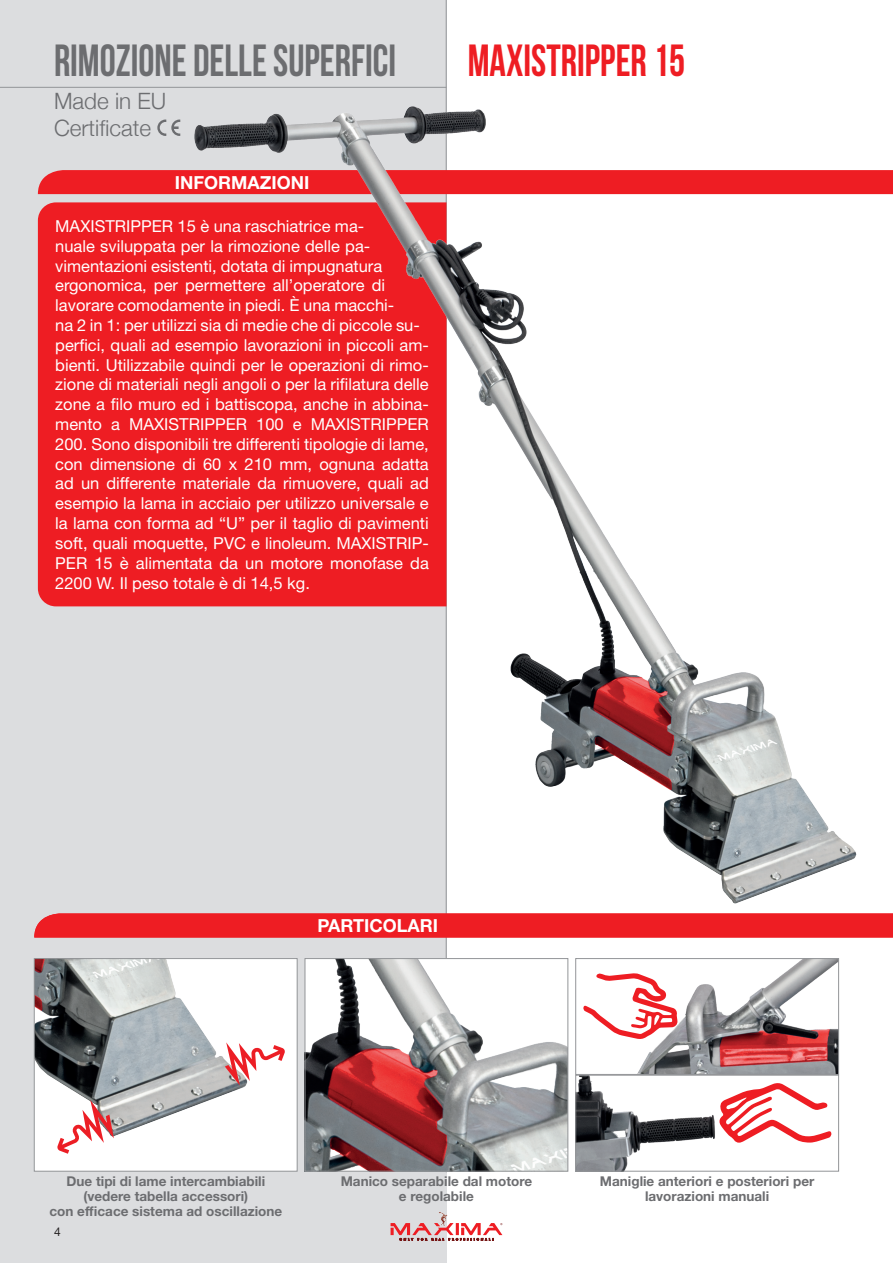
<style>
.page{position:relative;width:893px;height:1263px;background:#fff}
.page>*{position:absolute;margin:0;border:0;box-sizing:border-box;transform-origin:0 0}
.t1{font:700 45px "Bebas Neue";color:#6c6d70;scale:.9 1}
.t2{font:700 45px "Bebas Neue";color:#ee1d23;scale:.9 1}
.t3{font:300 22.5px/27px "Helvetica Neue";color:#6c6d70}
.t4{font:700 18px "Helvetica Neue LT Std";color:#fff}
.t5{font:16.5px/19.8px "Helvetica Neue LT Std";color:#fff}
.t6{font:700 13.5px/15px "Helvetica Neue LT Std";color:#6c6d70;text-align:center}
.t7{font:12px "Helvetica Neue LT Std";color:#231f20}
</style>
<div class="page">
<div style="left:0;top:0;width:446px;height:1263px;background:#dcdddf"></div>
<hr style="left:0;top:87px;width:446px;height:1px;background:#939598">
<svg style="left:391px;top:1223px;width:111px;height:17px"></svg>
<hr style="left:446px;top:0;width:1px;height:1172px;background:#939598">
<div style="left:38px;top:170px;width:855px;height:24px;background:#ee1d23"></div>
<div style="left:38px;top:202px;width:157px;height:404px;background:#ee1d23"></div>
<div style="left:34px;top:913px;width:859px;height:24px;background:#ee1d23"></div>
<div style="left:34px;top:958px;width:263px;height:213px;background:#fff"></div>
<img style="left:36px;top:960px;width:210px;height:176px">
<div style="left:34px;top:958px;width:264px;height:213px;border:1px solid #939598"></div>
<img style="left:307px;top:960px;width:259px;height:209px">
<div style="left:305px;top:958px;width:263px;height:213px;border:1px solid #939598"></div>
<img style="left:577px;top:1077px;width:255px;height:92px">
<div style="left:575px;top:1075px;width:264px;height:96px;border:1px solid #939598"></div>
<img style="left:638px;top:960px;width:199px;height:113px">
<div style="left:575px;top:958px;width:264px;height:117px;border:1px solid #939598"></div>
<img style="left:195px;top:107px;width:662px;height:797px">
<svg style="left:583px;top:973px;width:95px;height:66px"></svg>
<svg style="left:719px;top:1083px;width:112px;height:60px"></svg>
<svg style="left:57px;top:1100px;width:57px;height:54px"></svg>
<svg style="left:225px;top:1042px;width:60px;height:43px"></svg>
<svg style="left:157px;top:120px;width:23px;height:16px"></svg>
<h1 class="t1" style="left:54px;top:36px;width:382px">RIMOZIONE DELLE SUPERFICI</h1>
<h1 class="t2" style="left:468px;top:36px;width:243px">MAXISTRIPPER 15</h1>
<h2 class="t3" style="left:54px;top:86px;width:114px">Made in EU<br>Certificate</h2>
<p class="t4" style="left:175px;top:171px;width:136px">INFORMAZIONI</p>
<p class="t5" style="left:55px;top:216px;width:375px">MAXISTRIPPER 15 è una raschiatrice ma-<br>nuale sviluppata per la rimozione delle pa&shy;vimentazioni esistenti, dotata di impugnatura ergonomica, per permettere all’operatore di lavorare comodamente in piedi. È una macchi-<br>na 2 in 1: per utilizzi sia di medie che di piccole su&shy;perfici, quali ad esempio lavorazioni in piccoli am&shy;bienti. Utilizzabile quindi per le operazioni di rimo&shy;zione di materiali negli angoli o per la rifilatura delle zone a filo muro ed i battiscopa, anche in abbina&shy;mento a MAXISTRIPPER 100 e MAXISTRIPPER 200. Sono disponibili tre differenti tipologie di lame, con dimensione di 60 x 210 mm, ognuna adatta ad un differente materiale da rimuovere, quali ad esempio la lama in acciaio per utilizzo universale e la lama con forma ad “U” per il taglio di pavimenti soft, quali moquette, PVC e linoleum. MAXISTRIP-PER 15 è alimentata da un motore monofase da 2200 W. Il peso totale è di 14,5 kg.</p>
<p class="t4" style="left:317px;top:914px;width:122px">PARTICOLARI</p>
<p class="t6" style="left:50px;top:1173px;width:234px">Due tipi di lame intercambiabili (vedere tabella accessori)<br>con efficace sistema ad oscillazione</p>
<p class="t6" style="left:341px;top:1173px;width:193px">Manico separabile dal motore e regolabile</p>
<p class="t6" style="left:600px;top:1173px;width:216px">Maniglie anteriori e posteriori per lavorazioni manuali</p>
<p class="t7" style="left:54px;top:1224px;width:8px">4</p>
</div>
